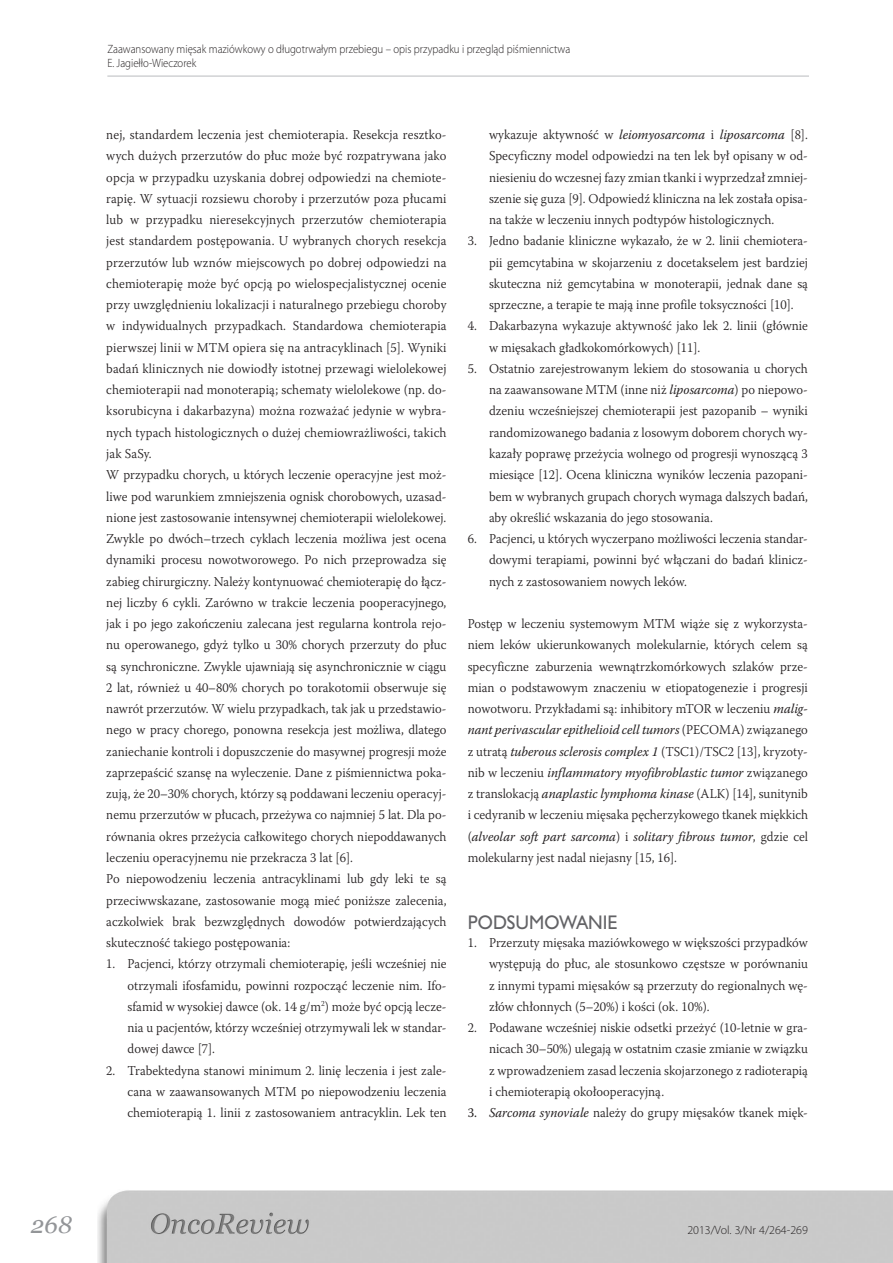
<style>
.page{position:relative;width:893px;height:1263px;background:#fff}
.page>*{position:absolute;margin:0;border:0;box-sizing:border-box;transform-origin:0 0}
.t1{font:italic 24px "Georgia";color:#939598}
.t2{font:18px "Humanst 521 PL";color:#636366;scale:.95 1}
.t3{font:300 13.5px/21.3px "Warnock Pro";color:#231f20;text-align:justify;scale:.95 1}
.t4{font:300 12px/13.5px "Myriad Pro";color:#231f20;scale:.9 1}
.t5{font:300 12px "Myriad Pro";color:#231f20}
.s1{font-weight:400;font-style:italic}
.s2{font-weight:400}
</style>
<div class="page">
<div style="left:98px;top:1190px;width:794px;height:73px;background:#c9c9c9"></div>
<hr style="left:107px;top:75px;width:702px;height:2px;background:#d1d2d4">
<img style="left:892px;top:1190px;width:1px;height:73px">
<p class="t4" style="left:107px;top:42px;width:516px">Zaawansowany mięsak maziówkowy o długotrwałym przebiegu – opis przypadku i przegląd piśmiennictwa<br>E. Jagiełło-Wieczorek</p>
<p class="t3" style="left:106px;top:124px;width:360px;text-align:left">nej, standardem leczenia jest chemioterapia. Resekcja resztko&shy;wych dużych przerzutów do płuc może być rozpatrywana jako opcja w przypadku uzyskania dobrej odpowiedzi na chemiote&shy;rapię. W sytuacji rozsiewu choroby i przerzutów poza płucami lub w przypadku nieresekcyjnych przerzutów chemioterapia jest standardem postępowania. U wybranych chorych resekcja przerzutów lub wznów miejscowych po dobrej odpowiedzi na chemioterapię może być opcją po wielospecjalistycznej ocenie przy uwzględnieniu lokalizacji i naturalnego przebiegu choroby w indywidualnych przypadkach. Standardowa chemioterapia pierwszej linii w MTM opiera się na antracyklinach [5]. Wyniki badań klinicznych nie dowiodły istotnej przewagi wielolekowej chemioterapii nad monoterapią; schematy wielolekowe (np. do&shy;ksorubicyna i dakarbazyna) można rozważać jedynie w wybra&shy;nych typach histologicznych o dużej chemiowrażliwości, takich jak SaSy.<br>W przypadku chorych, u których leczenie operacyjne jest moż&shy;liwe pod warunkiem zmniejszenia ognisk chorobowych, uzasad&shy;nione jest zastosowanie intensywnej chemioterapii wielolekowej.<br>Zwykle po dwóch–trzech cyklach leczenia możliwa jest ocena dynamiki procesu nowotworowego. Po nich przeprowadza się zabieg chirurgiczny. Należy kontynuować chemioterapię do łącz&shy;nej liczby 6 cykli. Zarówno w trakcie leczenia pooperacyjnego, jak i po jego zakończeniu zalecana jest regularna kontrola rejo&shy;nu operowanego, gdyż tylko u 30% chorych przerzuty do płuc są synchroniczne. Zwykle ujawniają się asynchronicznie w ciągu 2 lat, również u 40–80% chorych po torakotomii obserwuje się nawrót przerzutów. W wielu przypadkach, tak jak u przedstawio&shy;nego w pracy chorego, ponowna resekcja jest możliwa, dlatego zaniechanie kontroli i dopuszczenie do masywnej progresji może zaprzepaścić szansę na wyleczenie. Dane z piśmiennictwa poka&shy;zują, że 20–30% chorych, którzy są poddawani leczeniu operacyj&shy;nemu przerzutów w płucach, przeżywa co najmniej 5 lat. Dla po&shy;równania okres przeżycia całkowitego chorych niepoddawanych leczeniu operacyjnemu nie przekracza 3 lat [6].<br>Po niepowodzeniu leczenia antracyklinami lub gdy leki te są przeciwwskazane, zastosowanie mogą mieć poniższe zalecenia, aczkolwiek brak bezwzględnych dowodów potwierdzających skuteczność takiego postępowania:</p>
<p class="t3" style="left:128px;top:953px;width:337px;text-indent:-21px">1. Pacjenci, którzy otrzymali chemioterapię, jeśli wcześniej nie otrzymali ifosfamidu, powinni rozpocząć leczenie nim. Ifo&shy;sfamid w wysokiej dawce (ok. 14 g/m<sup>2</sup>) może być opcją lecze&shy;nia u pacjentów, którzy wcześniej otrzymywali lek w standar&shy;dowej dawce [7].</p>
<p class="t3" style="left:128px;top:1059px;width:337px;text-indent:-21px">2. Trabektedyna stanowi minimum 2. linię leczenia i jest zale&shy;cana w zaawansowanych MTM po niepowodzeniu leczenia chemioterapią 1. linii z zastosowaniem antracyklin. Lek ten</p>
<p class="t3" style="left:489px;top:124px;width:337px">wykazuje aktywność w <span class="s1">leiomyosarcoma</span> i <span class="s1">liposarcoma</span> [8].<br>Specyficzny model odpowiedzi na ten lek był opisany w od&shy;niesieniu do wczesnej fazy zmian tkanki i wyprzedzał zmniej&shy;szenie się guza [9]. Odpowiedź kliniczna na lek została opisa&shy;na także w leczeniu innych podtypów histologicznych.</p>
<p class="t3" style="left:489px;top:230px;width:337px;text-indent:-21px">3. Jedno badanie kliniczne wykazało, że w 2. linii chemiotera&shy;pii gemcytabina w skojarzeniu z docetakselem jest bardziej skuteczna niż gemcytabina w monoterapii, jednak dane są sprzeczne, a terapie te mają inne profile toksyczności [10].</p>
<p class="t3" style="left:489px;top:315px;width:337px;text-indent:-21px">4. Dakarbazyna wykazuje aktywność jako lek 2. linii (głównie w mięsakach gładkokomórkowych) [11].</p>
<p class="t3" style="left:489px;top:358px;width:337px;text-indent:-21px">5. Ostatnio zarejestrowanym lekiem do stosowania u chorych na zaawansowane MTM (inne niż <span class="s1">liposarcoma</span>) po niepowo&shy;dzeniu wcześniejszej chemioterapii jest pazopanib – wyniki randomizowanego badania z losowym doborem chorych wy&shy;kazały poprawę przeżycia wolnego od progresji wynoszącą 3 miesiące [12]. Ocena kliniczna wyników leczenia pazopani&shy;bem w wybranych grupach chorych wymaga dalszych badań, aby określić wskazania do jego stosowania.</p>
<p class="t3" style="left:489px;top:528px;width:337px;text-indent:-21px">6. Pacjenci, u których wyczerpano możliwości leczenia standar&shy;dowymi terapiami, powinni być włączani do badań klinicz&shy;nych z zastosowaniem nowych leków.</p>
<p class="t3" style="left:468px;top:613px;width:360px">Postęp w leczeniu systemowym MTM wiąże się z wykorzysta&shy;niem leków ukierunkowanych molekularnie, których celem są specyficzne zaburzenia wewnątrzkomórkowych szlaków prze&shy;mian o podstawowym znaczeniu w etiopatogenezie i progresji nowotworu. Przykładami są: inhibitory mTOR w leczeniu <span class="s1">malig&shy;nant perivascular epithelioid cell tumors</span> (PECOMA) związanego z utratą <span class="s1">tuberous sclerosis complex 1</span> (TSC1)/TSC2 [13], kryzoty&shy;nib w leczeniu <span class="s1">inflammatory myofibroblastic tumor</span> związanego z translokacją <span class="s1">anaplastic lymphoma kinase</span> (ALK) [14], sunitynib i cedyranib w leczeniu mięsaka pęcherzykowego tkanek miękkich (<span class="s1">alveolar soft part sarcoma</span>) i <span class="s1">solitary fibrous tumor</span>, gdzie cel molekularny jest nadal niejasny [15, 16].</p>
<h2 class="t2" style="left:468px;top:910px;width:138px">PODSUMOWANIE</h2>
<p class="t3" style="left:489px;top:932px;width:337px;text-indent:-21px">1. Przerzuty mięsaka maziówkowego w większości przypadków występują do płuc, ale stosunkowo częstsze w porównaniu z innymi typami mięsaków są przerzuty do regionalnych wę&shy;złów chłonnych (5–20%) i kości (ok. 10%).</p>
<p class="t3" style="left:489px;top:1017px;width:337px;text-indent:-21px">2. Podawane wcześniej niskie odsetki przeżyć (10-letnie w gra&shy;nicach 30–50%) ulegają w ostatnim czasie zmianie w związku z wprowadzeniem zasad leczenia skojarzonego z radioterapią i chemioterapią okołooperacyjną.</p>
<p class="t3" style="left:468px;top:1102px;width:360px"><span class="s2">3.</span> <span class="s1">Sarcoma synoviale</span> należy do grupy mięsaków tkanek mięk-</p>
<h1 class="t1" style="left:31px;top:1210px;width:43px">268</h1>
<p class="t5" style="left:687px;top:1223px;width:122px">2013/Vol. 3/Nr 4/264-269</p>
</div>
